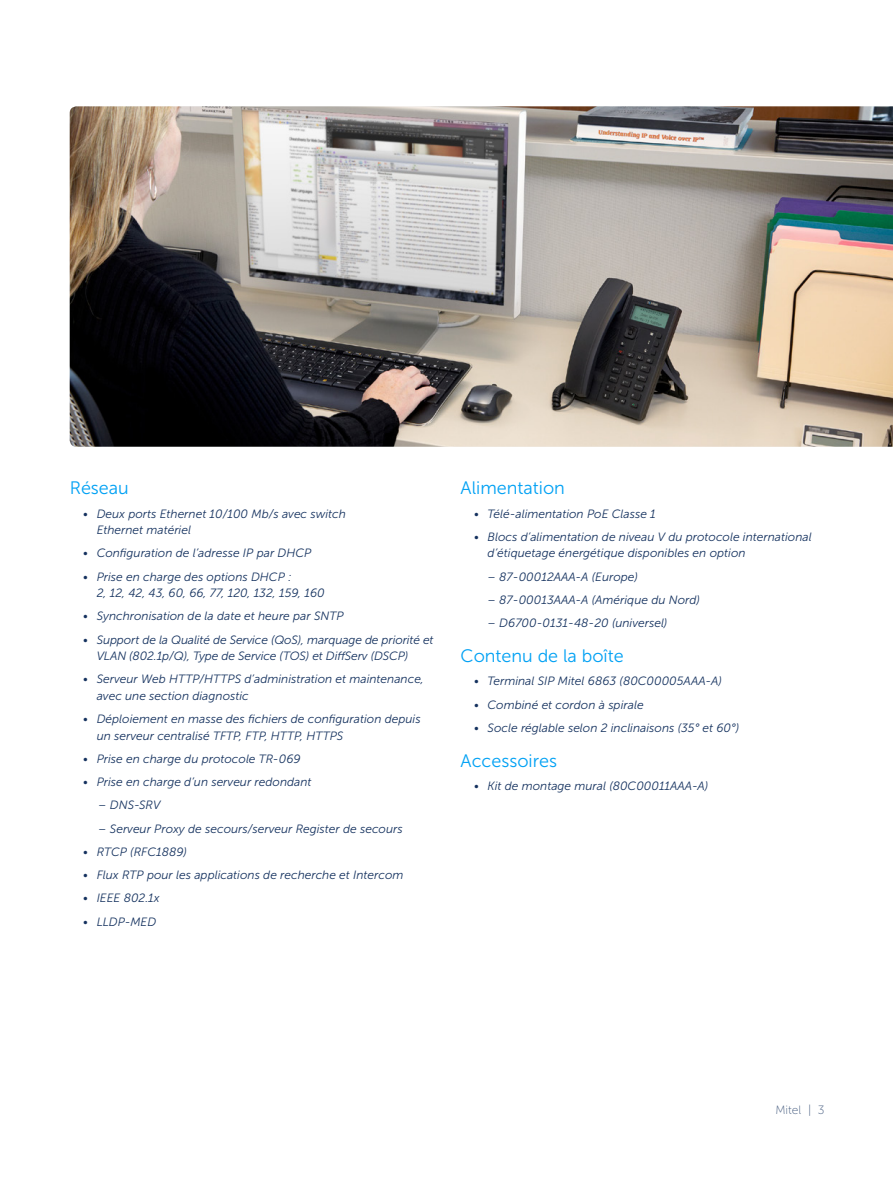
<style>
.page{position:relative;width:893px;height:1187px;background:#fff}
.page>*{position:absolute;margin:0;border:0;box-sizing:border-box;transform-origin:0 0}
.t1{font:18px "Museo Sans 300";color:#00a1f4}
.t2{font:italic 12px/16.5px "Museo Sans 300";color:#15325f}
.t3{font:12px "Museo Sans 100";color:#445b7f}
</style>
<div class="page">
<img style="left:70px;top:106px;width:823px;height:340px">
<h1 class="t1" style="left:70px;top:478px;width:61px">Réseau</h1>
<p class="t2" style="left:97px;top:505px;width:251px;text-indent:-14px">• Deux ports Ethernet 10/100 Mb/s avec switch<br>Ethernet matériel</p>
<p class="t2" style="left:83px;top:545px;width:230px">• Configuration de l’adresse IP par DHCP</p>
<p class="t2" style="left:97px;top:568px;width:230px;text-indent:-14px">• Prise en charge des options DHCP :<br>2, 12, 42, 43, 60, 66, 77, 120, 132, 159, 160</p>
<p class="t2" style="left:83px;top:608px;width:262px">• Synchronisation de la date et heure par SNTP</p>
<p class="t2" style="left:97px;top:631px;width:338px;text-indent:-14px">• Support de la Qualité de Service (QoS), marquage de priorité et<br>VLAN (802.1p/Q), Type de Service (TOS) et DiffServ (DSCP)</p>
<p class="t2" style="left:97px;top:671px;width:329px;text-indent:-14px">• Serveur Web HTTP/HTTPS d’administration et maintenance, avec une section diagnostic</p>
<p class="t2" style="left:97px;top:710px;width:325px;text-indent:-14px">• Déploiement en masse des fichiers de configuration depuis un serveur centralisé TFTP, FTP, HTTP, HTTPS</p>
<p class="t2" style="left:83px;top:750px;width:219px">• Prise en charge du protocole TR-069</p>
<p class="t2" style="left:83px;top:773px;width:230px">• Prise en charge d’un serveur redondant</p>
<p class="t2" style="left:98px;top:797px;width:64px">– DNS-SRV</p>
<p class="t2" style="left:98px;top:820px;width:306px">– Serveur Proxy de secours/serveur Register de secours</p>
<p class="t2" style="left:83px;top:843px;width:105px">• RTCP (RFC1889)</p>
<p class="t2" style="left:83px;top:866px;width:322px">• Flux RTP pour les applications de recherche et Intercom</p>
<p class="t2" style="left:83px;top:890px;width:78px">• IEEE 802.1x</p>
<p class="t2" style="left:83px;top:913px;width:75px">• LLDP-MED</p>
<h1 class="t1" style="left:461px;top:478px;width:106px">Alimentation</h1>
<p class="t2" style="left:474px;top:505px;width:183px">• Télé-alimentation PoE Classe 1</p>
<p class="t2" style="left:488px;top:528px;width:326px;text-indent:-14px">• Blocs d’alimentation de niveau V du protocole international d’étiquetage énergétique disponibles en option</p>
<p class="t2" style="left:488px;top:568px;width:152px">– 87-00012AAA-A (Europe)</p>
<p class="t2" style="left:488px;top:591px;width:214px">– 87-00013AAA-A (Amérique du Nord)</p>
<p class="t2" style="left:488px;top:614px;width:181px">– D6700-0131-48-20 (universel)</p>
<h1 class="t1" style="left:461px;top:646px;width:165px">Contenu de la boîte</h1>
<p class="t2" style="left:474px;top:673px;width:249px">• Terminal SIP Mitel 6863 (80C00005AAA-A)</p>
<p class="t2" style="left:474px;top:696px;width:171px">• Combiné et cordon à spirale</p>
<p class="t2" style="left:474px;top:719px;width:267px">• Socle réglable selon 2 inclinaisons (35° et 60°)</p>
<h1 class="t1" style="left:461px;top:751px;width:98px">Accessoires</h1>
<p class="t2" style="left:474px;top:778px;width:236px">• Kit de montage mural (80C00011AAA-A)</p>
<p class="t3" style="left:775px;top:1103px;width:51px">Mitel | 3</p>
</div>
